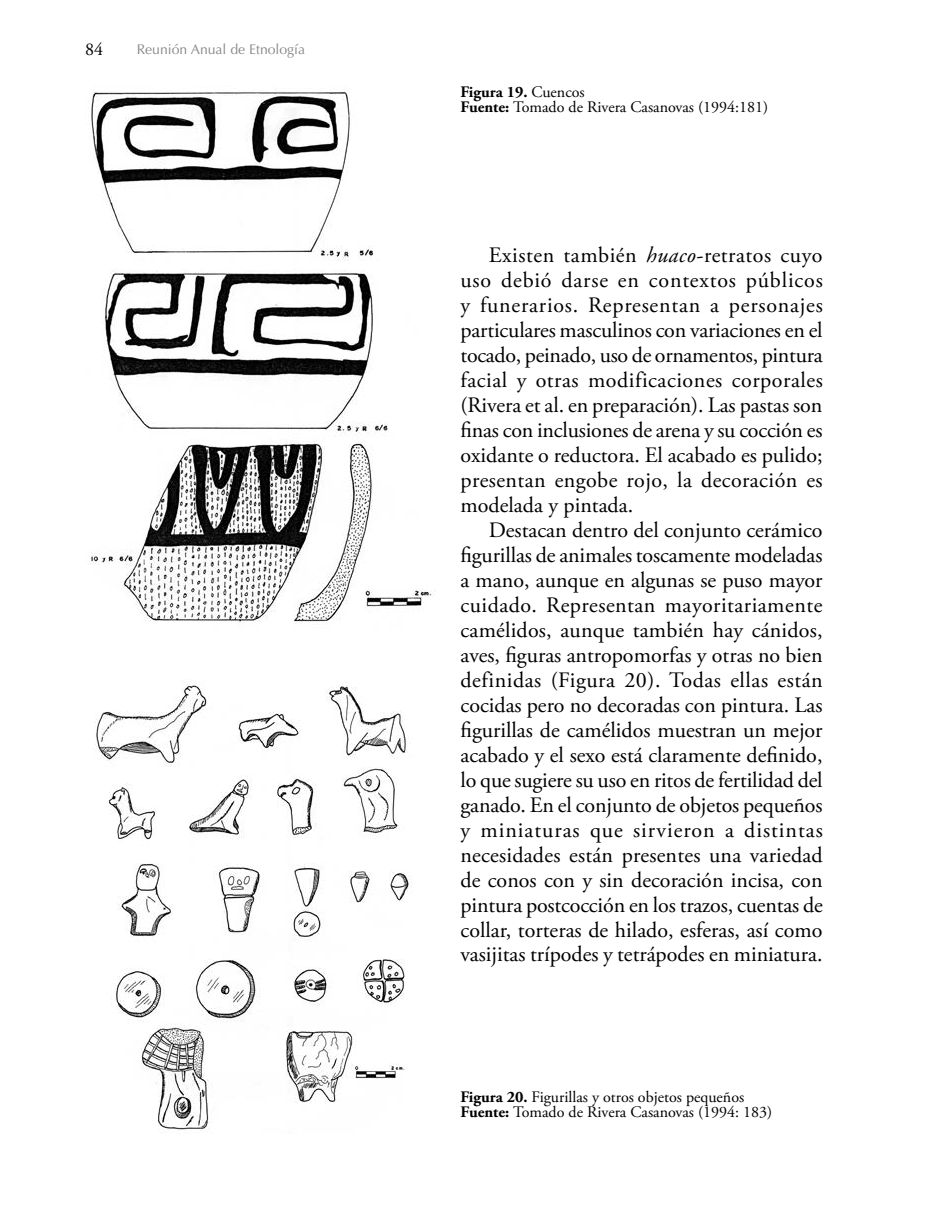
<style>
.page{position:relative;width:936px;height:1219px;background:#fff}
.page>*{position:absolute;margin:0;border:0;box-sizing:border-box;transform-origin:0 0}
.t1{font:22px/25px "Adobe Garamond Pro";color:#000;text-align:justify}
.t2{font:18px "Adobe Garamond Pro";color:#000}
.t3{font:16px/15px "Adobe Garamond Pro";color:#000}
.t4{font:14px "Optima LT Std";color:#878787}
.s1{font-weight:700}
.s2{font-style:italic}
</style>
<div class="page">
<img style="left:90px;top:89px;width:345px;height:534px">
<img style="left:95px;top:681px;width:318px;height:453px">
<p class="t2" style="left:85px;top:38px;width:19px">84</p>
<p class="t4" style="left:137px;top:41px;width:170px">Reunión Anual de Etnología</p>
<p class="t3" style="left:460px;top:85px;width:309px"><span class="s1">Figura 19.</span> Cuencos<br><span class="s1">Fuente:</span> Tomado de Rivera Casanovas (1994:181)</p>
<p class="t1" style="left:460px;top:243px;width:364px;text-indent:28px">Existen también <span class="s2">huaco</span>-retratos cuyo uso debió darse en contextos públicos y funerarios. Representan a personajes particulares masculinos con variaciones en el tocado, peinado, uso de ornamentos, pintura facial y otras modificaciones corporales (Rivera et al. en preparación). Las pastas son finas con inclusiones de arena y su cocción es oxidante o reductora. El acabado es pulido; presentan engobe rojo, la decoración es modelada y pintada.</p>
<p class="t1" style="left:460px;top:518px;width:364px;text-indent:28px">Destacan dentro del conjunto cerámico figurillas de animales toscamente modeladas a mano, aunque en algunas se puso mayor cuidado. Representan mayoritariamente camélidos, aunque también hay cánidos, aves, figuras antropomorfas y otras no bien definidas (Figura 20). Todas ellas están cocidas pero no decoradas con pintura. Las figurillas de camélidos muestran un mejor acabado y el sexo está claramente definido, lo que sugiere su uso en ritos de fertilidad del ganado. En el conjunto de objetos pequeños y miniaturas que sirvieron a distintas necesidades están presentes una variedad de conos con y sin decoración incisa, con pintura postcocción en los trazos, cuentas de collar, torteras de hilado, esferas, así como vasijitas trípodes y tetrápodes en miniatura.</p>
<p class="t3" style="left:460px;top:1090px;width:313px"><span class="s1">Figura 20.</span> Figurillas y otros objetos pequeños<br><span class="s1">Fuente:</span> Tomado de Rivera Casanovas (1994: 183)</p>
</div>
